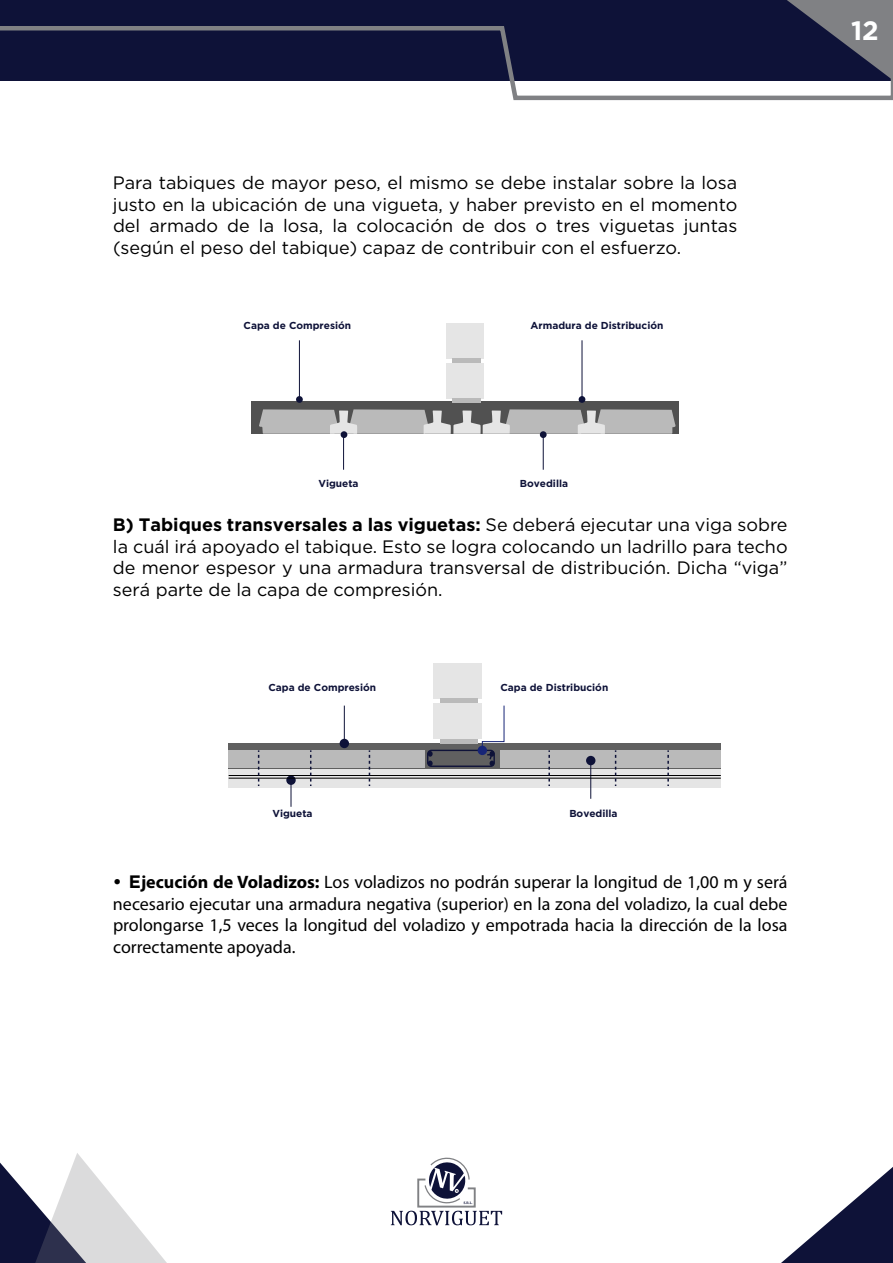
<style>
.page{position:relative;width:893px;height:1263px;background:#fff}
.page>*{position:absolute;margin:0;border:0;box-sizing:border-box;transform-origin:0 0}
.t1{font:700 26.55px "Gotham";color:#fff}
.t2{font:18px/21.6px "Gotham";color:#000;text-align:justify}
.t3{font:18px/21.6px "Myriad Pro";color:#000;text-align:justify}
.t4{font:700 10.05px "Gotham";color:#0e1238}
.s1{font-weight:700}
.s2{font-family:"Gotham";font-weight:700}
</style>
<div class="page">
<svg style="left:781px;top:1167px;width:112px;height:96px"></svg>
<svg style="left:0;top:1153px;width:167px;height:110px"></svg>
<svg style="left:391px;top:1157px;width:111px;height:68px"></svg>
<svg style="left:0;top:0;width:787px;height:101px"></svg>
<div style="left:251px;top:401px;width:427px;height:33px;background:#515151"></div>
<svg style="left:259px;top:409px;width:417px;height:25px;background:#b1b1b1"></svg>
<div style="left:447px;top:323px;width:37px;height:35px;background:#e5e5e5"></div>
<div style="left:447px;top:363px;width:37px;height:35px;background:#e5e5e5"></div>
<div style="left:452px;top:358px;width:28px;height:5px;background:#bababa"></div>
<hr style="left:452px;top:399px;width:28px;height:4px;background:#bababa">
<div style="left:341px;top:431px;width:6px;height:7px;background:#0e1238;border-radius:50%"></div>
<div style="left:540px;top:431px;width:7px;height:7px;background:#0e1238;border-radius:50%"></div>
<div style="left:296px;top:396px;width:7px;height:7px;background:#0e1238;border-radius:50%"></div>
<hr style="left:299px;top:340px;width:1px;height:59px;background:#0e1238">
<hr style="left:343px;top:435px;width:1px;height:35px;background:#0e1238">
<hr style="left:543px;top:435px;width:1px;height:35px;background:#0e1238">
<div style="left:579px;top:396px;width:6px;height:7px;background:#0e1238;border-radius:50%"></div>
<hr style="left:582px;top:340px;width:1px;height:59px;background:#0e1238">
<div style="left:229px;top:744px;width:492px;height:25px;background:#606060"></div>
<div style="left:229px;top:750px;width:196px;height:18px;background:#bababa"></div>
<div style="left:501px;top:750px;width:220px;height:18px;background:#bababa"></div>
<div style="left:229px;top:769px;width:492px;height:18px;background:#e5e5e5"></div>
<div style="left:340px;top:739px;width:9px;height:9px;background:#0e1238;border-radius:50%"></div>
<svg style="left:286px;top:775px;width:10px;height:10px"></svg>
<div style="left:586px;top:756px;width:9px;height:9px;background:#0e1238;border-radius:50%"></div>
<div style="left:434px;top:663px;width:48px;height:36px;background:#e5e5e5"></div>
<div style="left:434px;top:703px;width:48px;height:36px;background:#e5e5e5"></div>
<hr style="left:440px;top:699px;width:38px;height:4px;background:#bababa">
<hr style="left:440px;top:739px;width:38px;height:4px;background:#bababa">
<hr style="left:344px;top:706px;width:1px;height:36px;background:#0e1238">
<hr style="left:590px;top:763px;width:1px;height:36px;background:#0e1238">
<svg style="left:291px;top:779px;width:1px;height:28px"></svg>
<hr style="left:229px;top:775px;width:492px;height:1px;background:#000">
<hr style="left:229px;top:778px;width:492px;height:1px;background:#000">
<div style="left:427px;top:750px;width:68px;height:17px;border:1px solid #0e1238;border-radius:4px"></div>
<svg style="left:428px;top:751px;width:5px;height:15px"></svg>
<svg style="left:482px;top:705px;width:23px;height:61px"></svg>
<svg style="left:258px;top:750px;width:1px;height:36px"></svg>
<svg style="left:310px;top:750px;width:1px;height:36px"></svg>
<svg style="left:369px;top:750px;width:1px;height:36px"></svg>
<svg style="left:548px;top:750px;width:2px;height:36px"></svg>
<svg style="left:615px;top:750px;width:1px;height:36px"></svg>
<svg style="left:667px;top:750px;width:2px;height:36px"></svg>
<div style="left:478px;top:746px;width:9px;height:9px;background:#172577;border-radius:50%"></div>
<svg style="left:787px;top:0;width:106px;height:101px;background:#646677"></svg>
<p class="t2" style="left:113px;top:171px;width:626px">Para tabiques de mayor peso, el mismo se debe instalar sobre la losa justo en la ubicación de una vigueta, y haber previsto en el momento del armado de la losa, la colocación de dos o tres viguetas juntas (según el peso del tabique) capaz de contribuir con el esfuerzo.</p>
<p class="t4" style="left:244px;top:319px;width:109px">Capa de Compresión</p>
<p class="t4" style="left:531px;top:319px;width:134px">Armadura de Distribución</p>
<p class="t4" style="left:318px;top:477px;width:42px">Vigueta</p>
<p class="t4" style="left:520px;top:477px;width:50px">Bovedilla</p>
<p class="t2" style="left:113px;top:514px;width:676px"><span class="s1">B) Tabiques transversales a las viguetas:</span> Se deberá ejecutar una viga sobre la cuál irá apoyado el tabique. Esto se logra colocando un ladrillo para techo de menor espesor y una armadura transversal de distribución. Dicha “viga” será parte de la capa de compresión.</p>
<p class="t4" style="left:269px;top:680px;width:109px">Capa de Compresión</p>
<p class="t4" style="left:500px;top:680px;width:109px">Capa de Distribución</p>
<p class="t4" style="left:272px;top:807px;width:42px">Vigueta</p>
<p class="t4" style="left:569px;top:807px;width:50px">Bovedilla</p>
<p class="t3" style="left:113px;top:871px;width:676px"><span class="s2">• E</span><span class="s1">jecución de Voladizos:</span> Los voladizos no podrán superar la longitud de 1,00 m y será necesario ejecutar una armadura negativa (superior) en la zona del voladizo, la cual debe prolongarse 1,5 veces la longitud del voladizo y empotrada hacia la dirección de la losa correctamente apoyada.</p>
<h1 class="t1" style="left:851px;top:13px;width:29px">12</h1>
</div>
